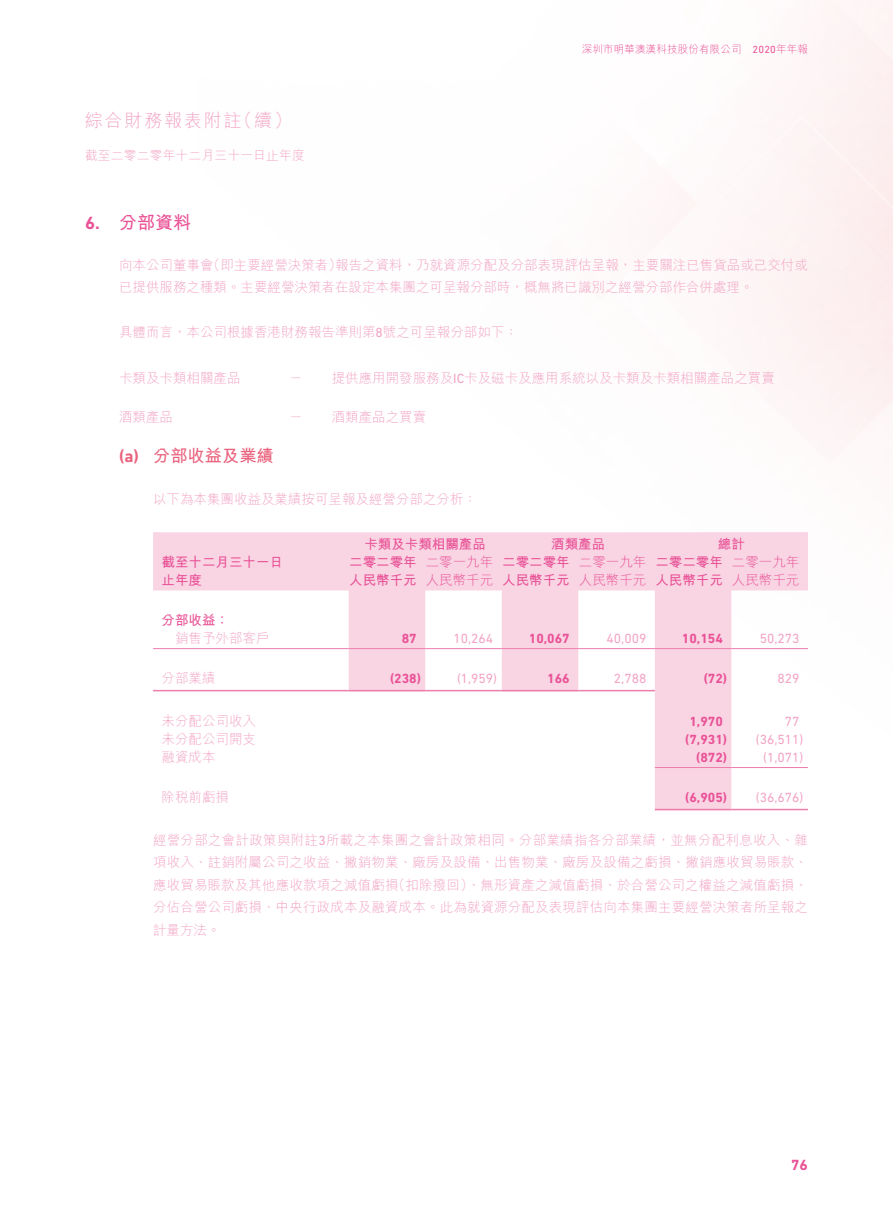
<style>
.page{position:relative;width:893px;height:1212px;background:#fff}
.page>*{position:absolute;margin:0;border:0;box-sizing:border-box;transform-origin:0 0}
.t1{font:300 18px "M Hei HK";letter-spacing:.1em;color:#f2a3c4}
.t2{font:700 18px "M Hei HK";color:#e95296}
.t3{font:700 18px "DIN Next LT Pro";color:#e95296}
.t4{font:700 17.25px "M Hei HK";color:#ea637e}
.t5{font:700 17.25px "DIN Next LT Pro";color:#ea637e}
.t6{font:700 15px "DIN Next LT Pro";color:#e95296}
.t7{font:300 13.5px/22.5px "M Hei HK";color:#f2a3c4}
.t8{font:700 13.5px "M Hei HK";color:#e95296}
.t9{font:13.5px "DIN Next LT Pro";color:#f2a3c4}
.t10{font:700 13.5px "DIN Next LT Pro";color:#e95296}
.t11{font:300 13.5px "M Hei HK";color:#e95296}
.t12{font:300 12.75px "M Hei HK";letter-spacing:.015em;color:#f2a3c4}
.t13{font:300 10.5px "M Hei HK";letter-spacing:.015em;color:#e95296}
.t14{font:10.5px "DIN Next LT Pro";color:#e95296}
.s1{font-family:"M Hei HK";font-weight:300}
.s2{font-family:"DIN Next LT Pro";font-weight:400}
</style>
<div class="page">
<svg style="left:153px;top:532px;width:655px;height:278px"></svg>
<hr style="left:153px;top:648px;width:196px;height:1px;background:#ed7dac">
<hr style="left:349px;top:648px;width:76px;height:1px;background:#ed7dac">
<hr style="left:425px;top:648px;width:77px;height:1px;background:#ed7dac">
<hr style="left:502px;top:648px;width:76px;height:1px;background:#ed7dac">
<hr style="left:578px;top:648px;width:77px;height:1px;background:#ed7dac">
<hr style="left:655px;top:648px;width:76px;height:1px;background:#ed7dac">
<hr style="left:731px;top:648px;width:77px;height:1px;background:#ed7dac">
<hr style="left:153px;top:690px;width:196px;height:1px;background:#ed7dac">
<hr style="left:349px;top:690px;width:76px;height:1px;background:#ed7dac">
<hr style="left:425px;top:690px;width:77px;height:1px;background:#ed7dac">
<hr style="left:502px;top:690px;width:76px;height:1px;background:#ed7dac">
<hr style="left:578px;top:690px;width:77px;height:1px;background:#ed7dac">
<hr style="left:655px;top:767px;width:76px;height:1px;background:#ed7dac">
<hr style="left:731px;top:767px;width:77px;height:1px;background:#ed7dac">
<hr style="left:655px;top:809px;width:76px;height:1px;background:#ed7dac">
<hr style="left:731px;top:809px;width:77px;height:1px;background:#ed7dac">
<h1 class="t1" style="left:234px;top:111px;width:59px">（續(</h1>
<h1 class="t1" style="left:85px;top:111px;width:158px">綜合財務報表附註</h1>
<p class="t12" style="left:85px;top:149px;width:221px">截至二零二零年十二月三十一日止年度</p>
<h1 class="t3" style="left:85px;top:212px;width:16px">6.</h1>
<h1 class="t2" style="left:119px;top:209px;width:73px">分部資料</h1>
<p class="t13" style="left:582px;top:44px;width:161px">深圳市明華澳漢科技股份有限公司</p>
<p class="t14" style="left:753px;top:43px;width:57px">2020<span class="s1">年年報</span></p>
<p class="t7" style="left:207px;top:253px;width:137px">（即主要經營決策者）</p>
<p class="t7" style="left:335px;top:253px;width:474px">報告之資料，乃就資源分配及分部表現評估呈報，主要關注已售貨品或己交付或</p>
<p class="t7" style="left:119px;top:253px;width:636px">向本公司董事會<br>已提供服務之種類。主要經營決策者在設定本集團之可呈報分部時，概無將已識別之經營分部作合併處理。</p>
<p class="t7" style="left:119px;top:321px;width:400px">具體而言，本公司根據香港財務報告準則第<span class="s2">8</span>號之可呈報分部如下：</p>
<p class="t7" style="left:332px;top:367px;width:445px">提供應用開發服務及<span class="s2">IC</span>卡及磁卡及應用系統以及卡類及卡類相關產品之買賣</p>
<p class="t7" style="left:119px;top:367px;width:123px">卡類及卡類相關產品</p>
<p class="t7" style="left:289px;top:367px;width:15px">－</p>
<p class="t7" style="left:119px;top:406px;width:55px">酒類產品</p>
<p class="t4" style="left:153px;top:443px;width:122px">分部收益及業績</p>
<p class="t5" style="left:119px;top:446px;width:21px">a( )</p>
<p class="t7" style="left:289px;top:406px;width:15px">－</p>
<p class="t7" style="left:332px;top:406px;width:96px">酒類產品之買賣</p>
<p class="t7" style="left:153px;top:487px;width:326px">以下為本集團收益及業績按可呈報及經營分部之分析：</p>
<p class="t8" style="left:364px;top:534px;width:123px">卡類及卡類相關產品</p>
<p class="t8" style="left:551px;top:534px;width:55px">酒類產品</p>
<p class="t8" style="left:718px;top:534px;width:28px">總計</p>
<p class="t8" style="left:162px;top:552px;width:123px">截至十二月三十一日</p>
<p class="t8" style="left:349px;top:552px;width:69px">二零二零年</p>
<p class="t11" style="left:426px;top:555px;width:69px">二零一九年</p>
<p class="t8" style="left:502px;top:552px;width:69px">二零二零年</p>
<p class="t11" style="left:579px;top:555px;width:69px">二零一九年</p>
<p class="t8" style="left:655px;top:552px;width:69px">二零二零年</p>
<p class="t11" style="left:732px;top:555px;width:69px">二零一九年</p>
<p class="t8" style="left:162px;top:570px;width:42px">止年度</p>
<p class="t8" style="left:162px;top:610px;width:69px">分部收益：</p>
<p class="t8" style="left:349px;top:570px;width:69px">人民幣千元</p>
<p class="t11" style="left:426px;top:573px;width:69px">人民幣千元</p>
<p class="t8" style="left:502px;top:570px;width:69px">人民幣千元</p>
<p class="t11" style="left:579px;top:573px;width:69px">人民幣千元</p>
<p class="t8" style="left:655px;top:570px;width:69px">人民幣千元</p>
<p class="t11" style="left:732px;top:573px;width:69px">人民幣千元</p>
<p class="t7" style="left:175px;top:626px;width:96px">銷售予外部客戶</p>
<p class="t10" style="left:402px;top:630px;width:17px">87</p>
<p class="t9" style="left:454px;top:630px;width:41px">10,264</p>
<p class="t10" style="left:529px;top:630px;width:42px">10,067</p>
<p class="t9" style="left:607px;top:630px;width:41px">40,009</p>
<p class="t10" style="left:682px;top:630px;width:42px">10,154</p>
<p class="t9" style="left:760px;top:630px;width:41px">50,273</p>
<p class="t7" style="left:162px;top:667px;width:55px">分部業績</p>
<p class="t10" style="left:390px;top:671px;width:32px">)238(</p>
<p class="t9" style="left:457px;top:671px;width:42px">)1,959(</p>
<p class="t10" style="left:547px;top:671px;width:24px">166</p>
<p class="t9" style="left:614px;top:671px;width:34px">2,788</p>
<p class="t10" style="left:704px;top:671px;width:25px">)72(</p>
<p class="t9" style="left:777px;top:671px;width:23px">829</p>
<p class="t7" style="left:162px;top:709px;width:96px">未分配公司收入</p>
<p class="t10" style="left:689px;top:713px;width:35px">1,970</p>
<p class="t9" style="left:785px;top:713px;width:16px">77</p>
<p class="t7" style="left:162px;top:727px;width:96px">未分配公司開支</p>
<p class="t10" style="left:685px;top:731px;width:43px">)7,931(</p>
<p class="t9" style="left:756px;top:731px;width:49px">)36,511(</p>
<p class="t7" style="left:162px;top:745px;width:55px">融資成本</p>
<p class="t10" style="left:696px;top:749px;width:32px">)872(</p>
<p class="t9" style="left:763px;top:749px;width:42px">)1,071(</p>
<p class="t7" style="left:162px;top:786px;width:69px">除稅前虧損</p>
<p class="t7" style="left:153px;top:828px;width:656px;text-align:right">經營分部之會計政策與附註<span class="s2">3</span>所載之本集團之會計政策相同。分部業績指各分部業績，並無分配利息收入、雜項收入、註銷附屬公司之收益、撇銷物業、廠房及設備、出售物業、廠房及設備之虧損、撇銷應收貿易賬款、（扣除撥回）、無形資產之減值虧損、於合營公司之權益之減值虧損、</p>
<p class="t10" style="left:685px;top:790px;width:43px">)6,905(</p>
<p class="t9" style="left:756px;top:790px;width:49px">)36,676(</p>
<p class="t7" style="left:153px;top:873px;width:656px">應收貿易賬款及其他應收款項之減值虧損<br>分佔合營公司虧損、中央行政成本及融資成本。此為就資源分配及表現評估向本集團主要經營決策者所呈報之計量方法。</p>
<p class="t6" style="left:791px;top:1156px;width:18px">76</p>
</div>
